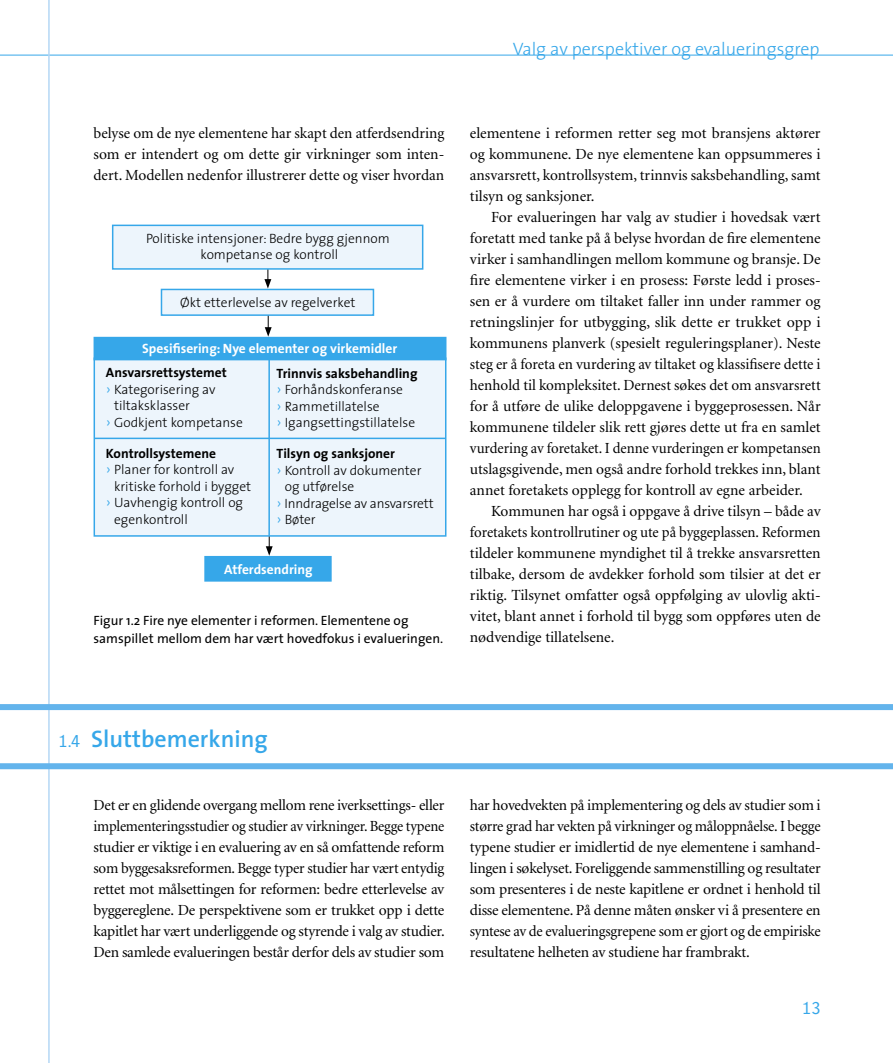
<style>
.page{position:relative;width:893px;height:1063px;background:#fff}
.page>*{position:absolute;margin:0;border:0;box-sizing:border-box;transform-origin:0 0}
.t1{font:600 24px "The Sans";color:#36a7e9}
.t2{font:300 18px "The Sans";color:#36a7e9}
.t3{font:300 18px "Bosis";color:#36a7e9}
.t4{font:15.45px/21px "Minion";letter-spacing:-.005em;color:#000;text-align:justify}
.t5{font:300 13.5px/16.5px "The Sans";color:#000}
.t6{font:13.5px/18px "The Sans";color:#000}
.t7{font:700 13.5px "The Sans";color:#000}
.t8{font:700 13.5px "The Sans";color:#fff}
.s1{font-weight:700}
.s2{font-size:16.5px;color:#36a7e9}
.s3{font-family:"Bosis";font-weight:300;font-size:18px}
</style>
<div class="page">
<hr style="left:0;top:55px;width:893px;height:1px;background:#36a7e9">
<hr style="left:48px;top:0;width:2px;height:1063px;background:#b4d7f5">
<div style="left:0;top:763px;width:893px;height:6px;background:#63b4ec"></div>
<div style="left:0;top:704px;width:893px;height:6px;background:#63b4ec"></div>
<svg style="left:266px;top:537px;width:7px;height:19px"></svg>
<svg style="left:265px;top:316px;width:7px;height:21px"></svg>
<svg style="left:264px;top:270px;width:7px;height:19px"></svg>
<div style="left:94px;top:358px;width:352px;height:178px;background:#edf5fc"></div>
<div style="left:94px;top:357px;width:352px;height:180px;border:2px solid #36a7e9"></div>
<div style="left:94px;top:338px;width:352px;height:22px;background:#36a7e9"></div>
<div style="left:94px;top:337px;width:352px;height:23px;border:2px solid #36a7e9"></div>
<hr style="left:268px;top:359px;width:2px;height:177px;background:#36a7e9">
<hr style="left:95px;top:438px;width:351px;height:1px;background:#36a7e9">
<div style="left:113px;top:225px;width:310px;height:44px;background:#edf5fc"></div>
<div style="left:112px;top:225px;width:311px;height:45px;border:2px solid #36a7e9"></div>
<div style="left:161px;top:289px;width:212px;height:26px;background:#edf5fc"></div>
<div style="left:161px;top:289px;width:213px;height:27px;border:2px solid #36a7e9"></div>
<div style="left:205px;top:557px;width:126px;height:24px;background:#36a7e9"></div>
<div style="left:204px;top:556px;width:128px;height:26px;border:2px solid #36a7e9"></div>
<p class="t2" style="left:513px;top:34px;width:308px">Valg av perspektiver og evalueringsgrep</p>
<p class="t4" style="left:94px;top:123px;width:352px">belyse om de nye elementene har skapt den atferdsendring som er intendert og om dette gir virkninger som inten&shy;dert. Modellen nedenfor illustrerer dette og viser hvordan</p>
<p class="t4" style="left:470px;top:123px;width:352px">elementene i reformen retter seg mot bransjens aktører og kommunene. De nye elementene kan oppsummeres i ansvarsrett, kontrollsystem, trinnvis saksbehandling, samt tilsyn og sanksjoner.</p>
<p class="t4" style="left:470px;top:207px;width:352px;text-indent:21px">For evalueringen har valg av studier i hovedsak vært foretatt med tanke på å belyse hvordan de fire elementene virker i samhandlingen mellom kommune og bransje. De fire elementene virker i en prosess: Første ledd i proses&shy;sen er å vurdere om tiltaket faller inn under rammer og retningslinjer for utbygging, slik dette er trukket opp i kommunens planverk (spesielt reguleringsplaner). Neste steg er å foreta en vurdering av tiltaket og klassifisere dette i henhold til kompleksitet. Dernest søkes det om ansvarsrett for å utføre de ulike deloppgavene i byggeprosessen. Når kommunene tildeler slik rett gjøres dette ut fra en samlet vurdering av foretaket. I denne vurderingen er kompetansen utslagsgivende, men også andre forhold trekkes inn, blant annet foretakets opplegg for kontroll av egne arbeider.</p>
<p class="t4" style="left:470px;top:501px;width:352px;text-indent:21px">Kommunen har også i oppgave å drive tilsyn – både av foretakets kontrollrutiner og ute på byggeplassen. Reformen tildeler kommunene myndighet til å trekke ansvarsretten tilbake, dersom de avdekker forhold som tilsier at det er riktig. Tilsynet omfatter også oppfølging av ulovlig akti&shy;vitet, blant annet i forhold til bygg som oppføres uten de nødvendige tillatelsene.</p>
<p class="t5" style="left:146px;top:229px;width:245px;text-align:center">Politiske intensjoner: Bedre bygg gjennom kompetanse og kontroll</p>
<p class="t5" style="left:180px;top:294px;width:177px">Økt etterlevelse av regelverket</p>
<p class="t8" style="left:142px;top:337px;width:257px">Spesifisering: Nye elementer og virkemidler</p>
<p class="t5" style="left:277px;top:365px;width:142px"><span class="s1">Trinnvis saksbehandling </span><span class="s2">›</span> Forhåndskonferanse<br><span class="s2">›</span> Rammetillatelse<br><span class="s2">›</span> Igangsettingstillatelse</p>
<p class="t7" style="left:106px;top:362px;width:122px">Ansvarsrettsystemet</p>
<p class="t5" style="left:106px;top:381px;width:111px"><span class="s2">›</span> Kategorisering av</p>
<p class="t5" style="left:114px;top:397px;width:77px">tiltaksklasser</p>
<p class="t5" style="left:106px;top:414px;width:138px"><span class="s2">›</span> Godkjent kompetanse</p>
<p class="t7" style="left:106px;top:442px;width:112px">Kontrollsystemene</p>
<p class="t5" style="left:106px;top:461px;width:130px"><span class="s2">›</span> Planer for kontroll av</p>
<p class="t5" style="left:114px;top:477px;width:139px">kritiske forhold i bygget</p>
<p class="t5" style="left:106px;top:494px;width:139px"><span class="s2">›</span> Uavhengig kontroll og</p>
<p class="t5" style="left:114px;top:510px;width:75px">egenkontroll</p>
<p class="t7" style="left:277px;top:442px;width:120px">Tilsyn og sanksjoner</p>
<p class="t5" style="left:277px;top:461px;width:146px"><span class="s2">›</span> Kontroll av dokumenter</p>
<p class="t5" style="left:285px;top:478px;width:71px">og utførelse</p>
<p class="t5" style="left:277px;top:494px;width:159px"><span class="s2">›</span> Inndragelse av ansvarsrett</p>
<p class="t5" style="left:277px;top:511px;width:41px"><span class="s2">›</span> Bøter</p>
<p class="t8" style="left:224px;top:558px;width:90px">Atferdsendring</p>
<p class="t6" style="left:94px;top:611px;width:351px">Figur 1.2 Fire nye elementer i reformen. Elementene og samspillet mellom dem har vært hovedfokus i evalueringen.</p>
<h1 class="t1" style="left:58px;top:719px;width:211px"><span class="s3">1.4</span> Sluttbemerkning</h1>
<p class="t4" style="left:94px;top:795px;width:353px">Det er en glidende overgang mellom rene iverksettings- eller implementeringsstudier og studier av virkninger. Begge typene studier er viktige i en evaluering av en så omfattende reform som byggesaksreformen. Begge typer studier har vært entydig rettet mot målsettingen for reformen: bedre etterlevelse av byggereglene. De perspektivene som er trukket opp i dette kapitlet har vært underliggende og styrende i valg av studier.<br>Den samlede evalueringen består derfor dels av studier som</p>
<p class="t4" style="left:470px;top:795px;width:352px">har hovedvekten på implementering og dels av studier som i større grad har vekten på virkninger og måloppnåelse. I begge typene studier er imidlertid de nye elementene i samhand&shy;lingen i søkelyset. Foreliggende sammenstilling og resultater som presenteres i de neste kapitlene er ordnet i henhold til disse elementene. På denne måten ønsker vi å presentere en syntese av de evalueringsgrepene som er gjort og de empiriske resultatene helheten av studiene har frambrakt.</p>
<p class="t3" style="left:802px;top:999px;width:20px">13</p>
</div>
